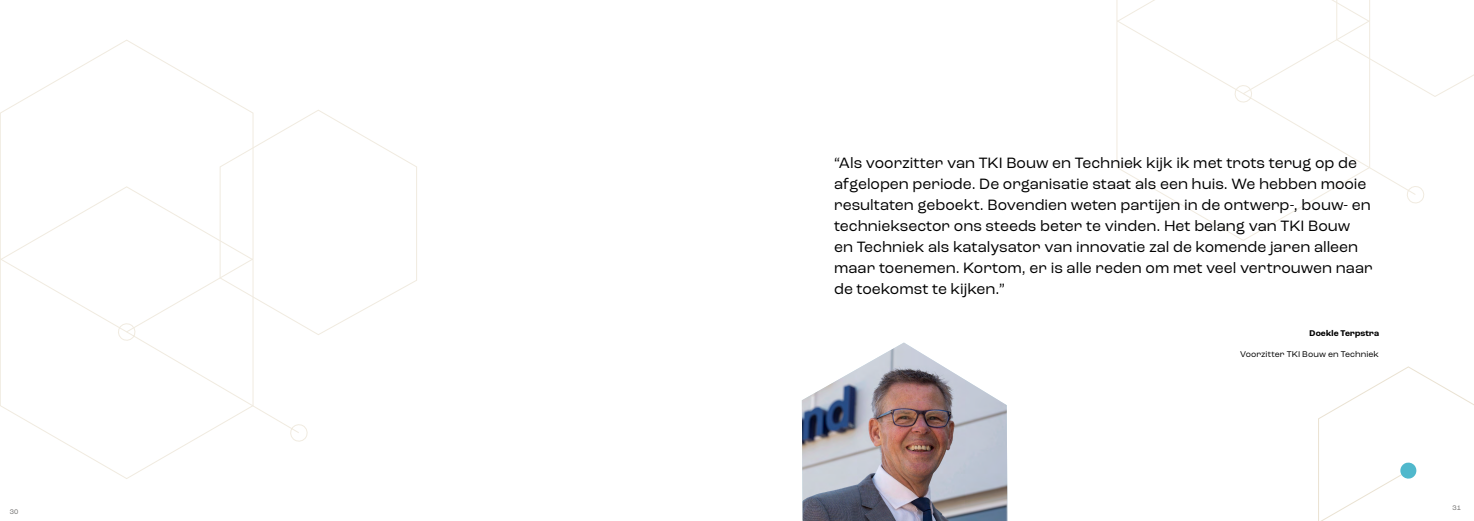
<style>
.page{position:relative;width:1474px;height:521px;background:#fff}
.page>*{position:absolute;margin:0;border:0;box-sizing:border-box;transform-origin:0 0}
.t1{font:15.75px/21px "Roc Grotesk";color:#000}
.t2{font:8.75px "Roc Grotesk";letter-spacing:.01em;color:#000}
.t3{font:700 8.75px "Roc Grotesk";letter-spacing:.01em;color:#000}
.t4{font:7px "Roc Grotesk";color:#6c6b6a}
</style>
<div class="page">
<svg style="left:1116px;top:0;width:357px;height:204px"></svg>
<img style="left:801px;top:342px;width:206px;height:179px">
<svg style="left:1318px;top:366px;width:155px;height:155px"></svg>
<svg style="left:0;top:333px;width:191px;height:146px"></svg>
<svg style="left:0;top:40px;width:246px;height:293px"></svg>
<svg style="left:116px;top:323px;width:192px;height:119px"></svg>
<svg style="left:219px;top:109px;width:198px;height:226px"></svg>
<p class="t4" style="left:10px;top:507px;width:10px">30</p>
<p class="t1" style="left:834px;top:152px;width:540px">“Als voorzitter van TKI Bouw en Techniek kijk ik met trots terug op de afgelopen periode. De organisatie staat als een huis. We hebben mooie resultaten geboekt. Bovendien weten partijen in de ontwerp-, bouw- en technieksector ons steeds beter te vinden. Het belang van TKI Bouw en Techniek als katalysator van innovatie zal de komende jaren alleen maar toenemen. Kortom, er is alle reden om met veel vertrouwen naar de toekomst te kijken.”</p>
<p class="t3" style="left:1309px;top:328px;width:71px">Doekle Terpstra</p>
<p class="t2" style="left:1240px;top:349px;width:140px">Voorzitter TKI Bouw en Techniek</p>
<p class="t4" style="left:1452px;top:504px;width:10px">31</p>
</div>
